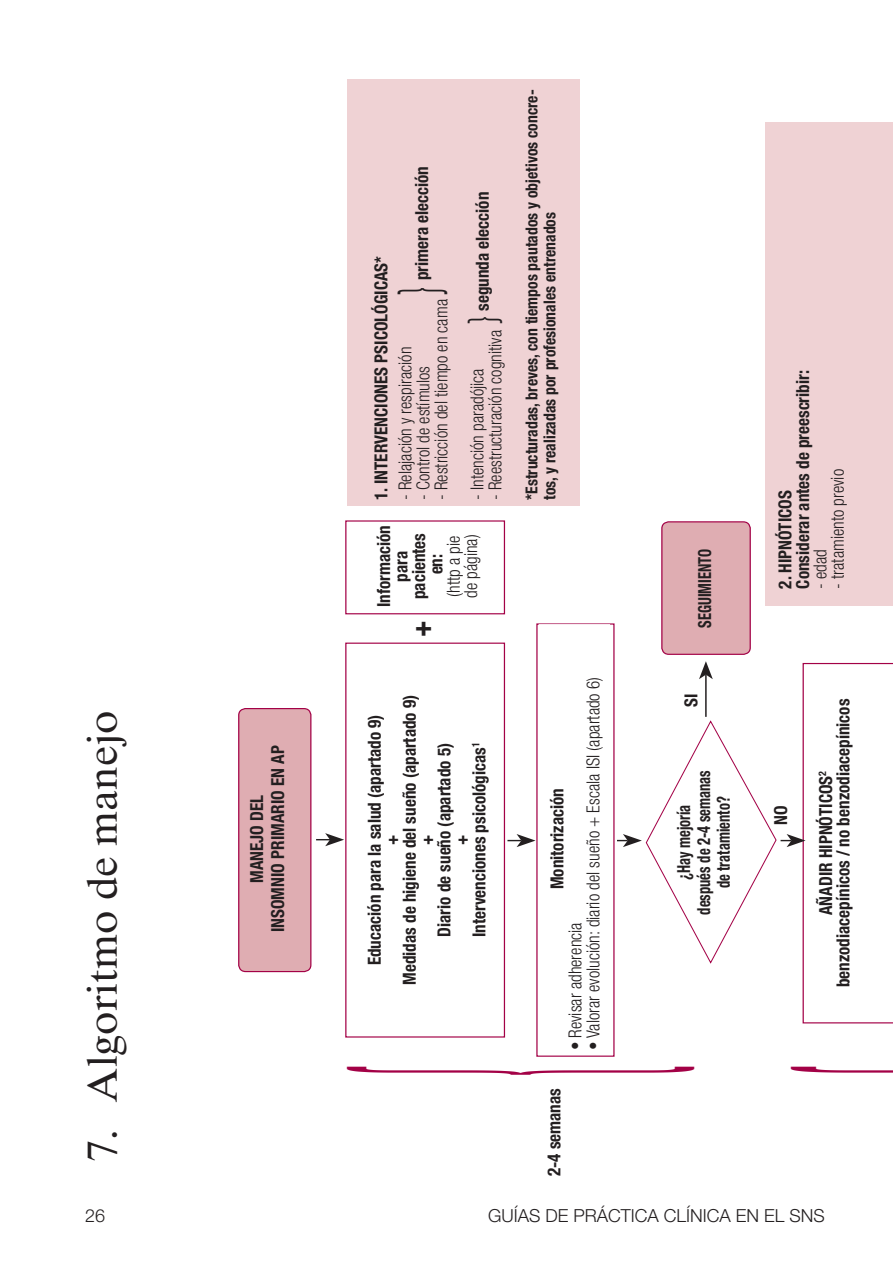
<style>
.page{position:relative;width:893px;height:1263px;background:#fff}
.page>*{position:absolute;margin:0;border:0;box-sizing:border-box;transform-origin:0 0}
.t1{font:300 condensed 386.4px "Helvetica Neue";color:#a30146;scale:.1 1}
.t2{font:300 condensed 55.2px "Helvetica Neue";color:#231f20;scale:.52 1}
.t3{font:42px "Times Ten";color:#231f20}
.t4{font:300 condensed 38.4px "Helvetica Neue";color:#231f20;scale:.74 1}
.t5{font:700 condensed 29.4px "Helvetica Neue";color:#231f20;scale:.94 1}
.t6{font:700 condensed 18px/17.4px "Helvetica Neue";color:#231f20;text-align:center;scale:.95 1}
.t7{font:300 condensed 18px/17.4px "Helvetica Neue";color:#231f20;scale:.95 1}
.t8{font:700 condensed 18px/19.8px "Helvetica Neue";color:#231f20;text-align:center;scale:.81 1}
.t9{font:300 18px "Helvetica Neue";color:#231f20}
.t10{font:700 condensed 16.5px/18px "Helvetica Neue";color:#231f20;scale:.95 1}
</style>
<div class="page">
<div style="left:765px;top:122px;width:128px;height:484px;background:#efd2d4"></div>
<div style="left:239px;top:709px;width:72px;height:262px;background:#dfadb2;border-radius:7px"></div>
<div style="left:238px;top:708px;width:73px;height:264px;border:1px solid #a30146;border-radius:7px"></div>
<div style="left:345px;top:520px;width:160px;height:94px;border:1px solid #a30146"></div>
<div style="left:345px;top:642px;width:160px;height:395px;border:1px solid #a30146"></div>
<svg style="left:316px;top:833px;width:28px;height:13px"></svg>
<svg style="left:507px;top:834px;width:29px;height:13px"></svg>
<div style="left:347px;top:79px;width:232px;height:427px;background:#efd2d4"></div>
<div style="left:662px;top:522px;width:88px;height:132px;background:#dfadb2;border-radius:7px"></div>
<div style="left:661px;top:521px;width:90px;height:134px;border:1px solid #a30146;border-radius:7px"></div>
<svg style="left:617px;top:661px;width:276px;height:362px"></svg>
<h3 class="t3" style="left:78px;top:1161px;width:452px;rotate:-90deg">7. Algoritmo de manejo</h3>
<p class="t6" style="left:246px;top:932px;width:198px;line-height:21px;rotate:-90deg">MANEJO DEL<br>INSOMNIO PRIMARIO EN AP</p>
<p class="t6" style="left:372px;top:500px;width:258px;rotate:-90deg">1. INTERVENCIONES PSICOLÓGICAS*</p>
<p class="t6" style="left:413px;top:280px;width:122px;rotate:-90deg">primera elección</p>
<h2 class="t2" style="left:386px;top:294px;width:15px;rotate:-90deg">}</h2>
<p class="t7" style="left:432px;top:500px;width:213px;rotate:-90deg">- Restricción del tiempo en cama</p>
<p class="t7" style="left:396px;top:500px;width:163px;rotate:-90deg">- Relajación y respiración</p>
<p class="t7" style="left:414px;top:500px;width:143px;rotate:-90deg">- Control de estímulos</p>
<p class="t6" style="left:473px;top:311px;width:127px;rotate:-90deg">segunda elección</p>
<h3 class="t4" style="left:459px;top:323px;width:11px;rotate:-90deg">}</h3>
<p class="t7" style="left:486px;top:500px;width:181px;rotate:-90deg">- Reestructuración cognitiva</p>
<p class="t7" style="left:468px;top:500px;width:140px;rotate:-90deg">- Intención paradójica</p>
<p class="t6" style="left:375px;top:607px;width:88px;rotate:-90deg">Información para pacientes en:</p>
<p class="t7" style="left:445px;top:598px;width:69px;rotate:-90deg">(http a pie de página)</p>
<h3 class="t5" style="left:403px;top:637px;width:19px;rotate:-90deg">+</h3>
<p class="t6" style="left:366px;top:985px;width:307px;rotate:-90deg">Educación para la salud (apartado 9)<br>+<br>Medidas de higiene del sueño (apartado 9) +<br>Diario de sueño (apartado 5)<br>+<br>Intervenciones psicológicas<sup>1</sup></p>
<p class="t10" style="left:522px;top:500px;width:434px;rotate:-90deg">*Estructuradas, breves, con tiempos pautados y objetivos concre&shy;tos, y realizadas por profesionales entrenados</p>
<p class="t7" style="left:584px;top:1050px;width:395px;rotate:-90deg">• Valorar evolución: diario del sueño + Escala ISI (apartado 6)</p>
<p class="t6" style="left:548px;top:889px;width:108px;rotate:-90deg">Monitorización</p>
<p class="t7" style="left:566px;top:1050px;width:136px;rotate:-90deg">• Revisar adherencia</p>
<p class="t8" style="left:695px;top:628px;width:99px;rotate:-90deg">SEGUIMIENTO</p>
<p class="t6" style="left:682px;top:706px;width:16px;rotate:-90deg">SI</p>
<p class="t8" style="left:674px;top:914px;width:180px;rotate:-90deg">¿Hay mejoría<br>después de 2-4 semanas de tratamiento?</p>
<h1 class="t1" style="left:265px;top:1076px;width:94px;rotate:-90deg">{</h1>
<p class="t6" style="left:545px;top:1176px;width:94px;rotate:-90deg">2-4 semanas</p>
<p class="t6" style="left:776px;top:589px;width:232px;text-align:left;rotate:-90deg">2. HIPNÓTICOS<br>Considerar antes de preescribir:</p>
<p class="t7" style="left:829px;top:589px;width:127px;rotate:-90deg">- tratamiento previo</p>
<p class="t7" style="left:811px;top:589px;width:43px;rotate:-90deg">- edad</p>
<p class="t6" style="left:772px;top:825px;width:22px;rotate:-90deg">NO</p>
<p class="t6" style="left:817px;top:987px;width:305px;rotate:-90deg">AÑADIR HIPNÓTICOS<sup>2<br></sup>benzodiacepínicos / no benzodiacepínicos</p>
<p class="t9" style="left:85px;top:1205px;width:22px">26</p>
<p class="t9" style="left:488px;top:1205px;width:338px">GUÍAS DE PRÁCTICA CLÍNICA EN EL SNS</p>
</div>
